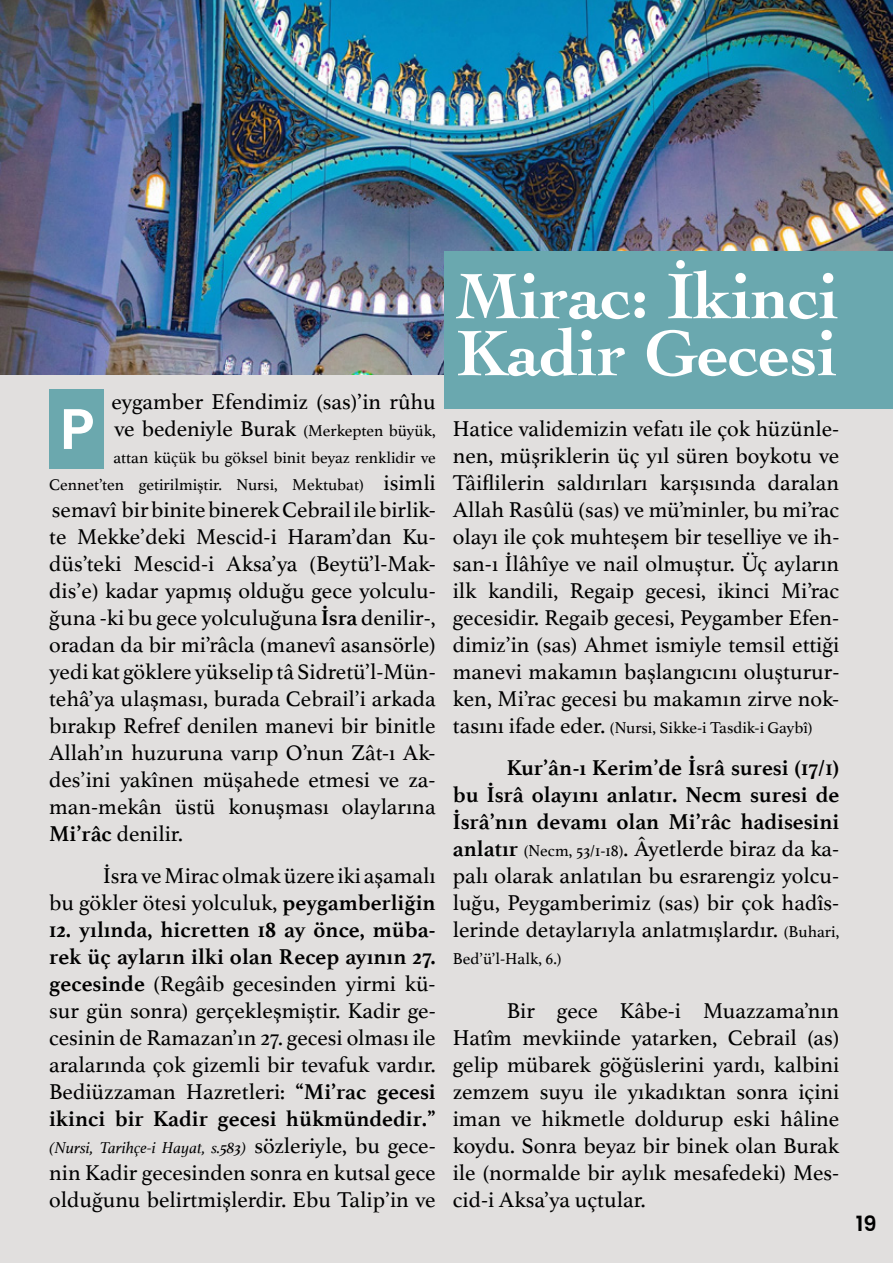
<style>
.page{position:relative;width:893px;height:1263px;background:#e1dfde}
.page>*{position:absolute;margin:0;border:0;box-sizing:border-box;transform-origin:0 0}
.t1{font:700 67.5px/57px "Cochin";color:#fff}
.t2{font:600 57px "Poppins";color:#fff}
.t3{font:22.5px/27px "Athelas";color:#000;text-align:justify}
.t4{font:600 21px "Poppins";color:#000}
.t5{font:16.5px/27px "Athelas";color:#000;text-align:right}
.t6{font:italic 16.5px "Athelas";color:#000}
.s1{font-size:16.5px}
.s2{font-size:22.5px}
.s3{font-weight:700}
.s4{font-style:normal;font-size:22.5px}
</style>
<div class="page">
<img style="left:1px;top:0;width:892px;height:375px">
<div style="left:444px;top:251px;width:449px;height:157px;background:#6aa8af"></div>
<div style="left:49px;top:389px;width:54px;height:80px;background:#6ba8ae"></div>
<img style="left:0;top:0;width:1px;height:1263px">
<p class="t3" style="left:112px;top:387px;width:326px">eygamber Efendimiz (sas)’in rûhu ve bedeniyle Burak <span class="s1">(Merkepten büyük,</span></p>
<p class="t5" style="left:49px;top:443px;width:388px">attan küçük bu göksel binit beyaz renklidir ve<br>Cennet’ten getirilmiştir. Nursi, Mektubat) <span class="s2">isimli</span></p>
<p class="t3" style="left:49px;top:495px;width:388px">semavî birbinitebinerekCebraililebirlik&shy;te Mekke’deki Mescid-i Haram’dan Ku&shy;düs’teki Mescid-i Aksa’ya (Beytü’l-Mak&shy;dis’e) kadar yapmış olduğu gece yolculu&shy;ğuna -ki bu gece yolculuğuna <span class="s3">İsra</span> denilir-, oradan da bir mi’râcla (manevî asansörle) yedi kat göklere yükseliptâSidretü’l-Mün&shy;tehâ’ya ulaşması, burada Cebrail’i arkada bırakıp Refref denilen manevi bir binitle Allah’ın huzuruna varıp O’nun Zât-ı Ak&shy;des’ini yakînen müşahede etmesi ve za&shy;man-mekân üstü konuşması olaylarına <span class="s3">Mi’râc</span> denilir.</p>
<p class="t3" style="left:49px;top:861px;width:388px;text-align:right">İsra veMiracolmaküzere iki aşamalı<br>bu gökler ötesi yolculuk, <span class="s3">peygamberliğin</span></p>
<p class="t3" style="left:49px;top:915px;width:388px"><span class="s3">12. yılında, hicretten 18 ay önce, müba&shy;rek üç ayların ilki olan Recep ayının 27. gecesinde</span> (Regâib gecesinden yirmi kü&shy;sur gün sonra) gerçekleşmiştir. Kadir ge&shy;cesinin de Ramazan’ın 27. gecesi olması ile aralarında çok gizemli bir tevafuk vardır.<br>Bediüzzaman Hazretleri: <span class="s3">“Mi’rac gecesi ikinci bir Kadir gecesi hükmündedir.”</span></p>
<p class="t6" style="left:49px;top:1135px;width:388px">(Nursi, Tarihçe-i Hayat, s.583) <span class="s4">sözleriyle, bu gece-</span></p>
<p class="t3" style="left:49px;top:1158px;width:388px">nin Kadir gecesinden sonra en kutsal gece olduğunu belirtmişlerdir. Ebu Talip’in ve</p>
<h2 class="t2" style="left:60px;top:396px;width:36px">P</h2>
<h1 class="t1" style="left:457px;top:264px;width:384px">Mirac: İkinci<br>Kadir Gecesi</h1>
<p class="t3" style="left:453px;top:414px;width:388px">Hatice validemizin vefatı ile çok hüzünle&shy;nen, müşriklerin üç yıl süren boykotu ve Tâiflilerin saldırıları karşısında daralan Allah Rasûlü (sas) ve mü’minler, bu mi’rac olayı ile çok muhteşem bir teselliye ve ih&shy;san-ı İlâhîye ve nail olmuştur. Üç ayların ilk kandili, Regaip gecesi, ikinci Mi’rac gecesidir. Regaib gecesi, Peygamber Efen&shy;dimiz’in (sas) Ahmet ismiyle temsil ettiği manevi makamın başlangıcını oluşturur&shy;ken, Mi’rac gecesi bu makamın zirve nok-</p>
<p class="t5" style="left:453px;top:713px;width:361px"><span class="s2">tasını ifade eder.</span> (Nursi, Sikke-i Tasdik-i Gaybî)</p>
<p class="t3" style="left:453px;top:753px;width:388px;text-indent:54px"><span class="s3">Kur’ân-ı Kerim’de İsrâ suresi (17/1) bu İsrâ olayını anlatır. Necm suresi de İsrâ’nın devamı olan Mi’râc hadisesini anlatır</span> <span class="s1">(Necm, 53/1-18)</span>. Âyetlerde biraz da ka&shy;palı olarak anlatılan bu esrarengiz yolcu&shy;luğu, Peygamberimiz (sas) bir çok hadîs&shy;lerinde detaylarıyla anlatmışlardır. <span class="s1">(Buhari,</span></p>
<p class="t5" style="left:453px;top:944px;width:110px">Bed’ü’l-Halk, 6.)</p>
<p class="t3" style="left:453px;top:996px;width:388px;text-indent:54px">Bir gece Kâbe-i Muazzama’nın Hatîm mevkiinde yatarken, Cebrail (as) gelip mübarek göğüslerini yardı, kalbini zemzem suyu ile yıkadıktan sonra içini iman ve hikmetle doldurup eski hâline koydu. Sonra beyaz bir binek olan Burak ile (normalde bir aylık mesafedeki) Mes&shy;cid-i Aksa’ya uçtular.</p>
<p class="t4" style="left:856px;top:1211px;width:22px">19</p>
</div>
